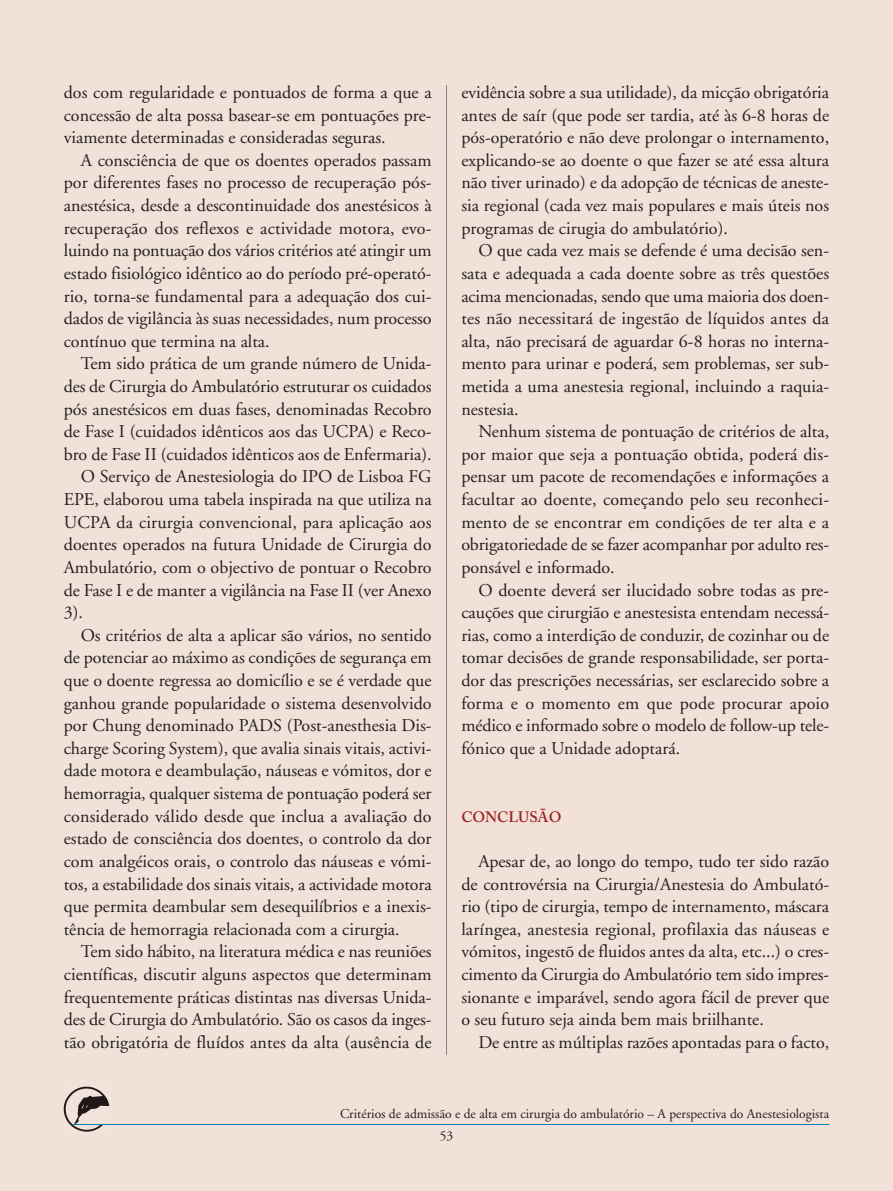
<style>
.page{position:relative;width:893px;height:1191px;background:#f1e1d9}
.page>*{position:absolute;margin:0;border:0;box-sizing:border-box;transform-origin:0 0}
.t1{font:18px "Adobe Garamond";color:#231f20}
.t2{font:600 15px "Adobe Caslon";color:#9c2320}
.t3{font:13.5px/22.4px "Adobe Garamond";color:#231f20}
</style>
<div class="page">
<img style="left:64px;top:1086px;width:45px;height:45px">
<hr style="left:72px;top:1124px;width:757px;height:1px;background:#0083b6">
<hr style="left:446px;top:85px;width:1px;height:969px;background:#808285">
<p class="t1" style="left:64px;top:85px;width:369px">dos com regularidade e pontuados de forma a que a</p>
<p class="t1" style="left:64px;top:108px;width:369px">concessão de alta possa basear-se em pontuações pre-</p>
<p class="t1" style="left:64px;top:130px;width:323px">viamente determinadas e consideradas seguras.</p>
<p class="t1" style="left:81px;top:153px;width:352px">A consciência de que os doentes operados passam</p>
<p class="t1" style="left:64px;top:176px;width:369px">por diferentes fases no processo de recuperação pós-</p>
<p class="t1" style="left:64px;top:198px;width:369px">anestésica, desde a descontinuidade dos anestésicos à</p>
<p class="t1" style="left:64px;top:221px;width:369px">recuperação dos reflexos e actividade motora, evo-</p>
<p class="t1" style="left:64px;top:243px;width:369px">luindo na pontuação dos vários critérios até atingir um</p>
<p class="t1" style="left:64px;top:266px;width:369px">estado fisiológico idêntico ao do período pré-operató-</p>
<p class="t1" style="left:64px;top:289px;width:369px">rio, torna-se fundamental para a adequação dos cui-</p>
<p class="t1" style="left:64px;top:311px;width:369px">dados de vigilância às suas necessidades, num processo</p>
<p class="t1" style="left:64px;top:334px;width:207px">contínuo que termina na alta.</p>
<p class="t1" style="left:81px;top:356px;width:352px">Tem sido prática de um grande número de Unida-</p>
<p class="t1" style="left:64px;top:379px;width:369px">des de Cirurgia do Ambulatório estruturar os cuidados</p>
<p class="t1" style="left:64px;top:402px;width:369px">pós anestésicos em duas fases, denominadas Recobro</p>
<p class="t1" style="left:64px;top:424px;width:369px">de Fase I (cuidados idênticos aos das UCPA) e Reco-</p>
<p class="t1" style="left:64px;top:447px;width:369px">bro de Fase II (cuidados idênticos aos de Enfermaria).</p>
<p class="t1" style="left:81px;top:469px;width:352px">O Serviço de Anestesiologia do IPO de Lisboa FG</p>
<p class="t1" style="left:64px;top:492px;width:369px">EPE, elaborou uma tabela inspirada na que utiliza na</p>
<p class="t1" style="left:64px;top:515px;width:369px">UCPA da cirurgia convencional, para aplicação aos</p>
<p class="t1" style="left:64px;top:537px;width:369px">doentes operados na futura Unidade de Cirurgia do</p>
<p class="t1" style="left:64px;top:560px;width:369px">Ambulatório, com o objectivo de pontuar o Recobro</p>
<p class="t1" style="left:64px;top:582px;width:369px">de Fase I e de manter a vigilância na Fase II (ver Anexo</p>
<p class="t1" style="left:64px;top:605px;width:21px">3).</p>
<p class="t1" style="left:81px;top:628px;width:352px">Os critérios de alta a aplicar são vários, no sentido</p>
<p class="t1" style="left:64px;top:650px;width:369px">de potenciar ao máximo as condições de segurança em</p>
<p class="t1" style="left:64px;top:673px;width:369px">que o doente regressa ao domicílio e se é verdade que</p>
<p class="t1" style="left:64px;top:695px;width:369px">ganhou grande popularidade o sistema desenvolvido</p>
<p class="t1" style="left:64px;top:718px;width:369px">por Chung denominado PADS (Post-anesthesia Dis-</p>
<p class="t1" style="left:64px;top:741px;width:369px">charge Scoring System), que avalia sinais vitais, activi-</p>
<p class="t1" style="left:64px;top:763px;width:369px">dade motora e deambulação, náuseas e vómitos, dor e</p>
<p class="t1" style="left:64px;top:786px;width:369px">hemorragia, qualquer sistema de pontuação poderá ser</p>
<p class="t1" style="left:64px;top:808px;width:369px">considerado válido desde que inclua a avaliação do</p>
<p class="t1" style="left:64px;top:831px;width:369px">estado de consciência dos doentes, o controlo da dor</p>
<p class="t1" style="left:64px;top:854px;width:369px">com analgéicos orais, o controlo das náuseas e vómi-</p>
<p class="t1" style="left:64px;top:876px;width:369px">tos, a estabilidade dos sinais vitais, a actividade motora</p>
<p class="t1" style="left:64px;top:899px;width:369px">que permita deambular sem desequilíbrios e a inexis-</p>
<p class="t1" style="left:64px;top:922px;width:337px">tência de hemorragia relacionada com a cirurgia.</p>
<p class="t1" style="left:81px;top:944px;width:352px">Tem sido hábito, na literatura médica e nas reuniões</p>
<p class="t1" style="left:64px;top:967px;width:369px">científicas, discutir alguns aspectos que determinam</p>
<p class="t1" style="left:64px;top:989px;width:369px">frequentemente práticas distintas nas diversas Unida-</p>
<p class="t1" style="left:64px;top:1012px;width:369px">des de Cirurgia do Ambulatório. São os casos da inges-</p>
<p class="t1" style="left:64px;top:1035px;width:369px">tão obrigatória de fluídos antes da alta (ausência de</p>
<p class="t1" style="left:461px;top:85px;width:369px">evidência sobre a sua utilidade), da micção obrigatória</p>
<p class="t1" style="left:461px;top:108px;width:369px">antes de saír (que pode ser tardia, até às 6-8 horas de</p>
<p class="t1" style="left:461px;top:130px;width:369px">pós-operatório e não deve prolongar o internamento,</p>
<p class="t1" style="left:461px;top:153px;width:369px">explicando-se ao doente o que fazer se até essa altura</p>
<p class="t1" style="left:461px;top:176px;width:369px">não tiver urinado) e da adopção de técnicas de aneste-</p>
<p class="t1" style="left:461px;top:198px;width:369px">sia regional (cada vez mais populares e mais úteis nos</p>
<p class="t1" style="left:461px;top:221px;width:268px">programas de cirugia do ambulatório).</p>
<p class="t1" style="left:478px;top:243px;width:352px">O que cada vez mais se defende é uma decisão sen-</p>
<p class="t1" style="left:461px;top:266px;width:369px">sata e adequada a cada doente sobre as três questões</p>
<p class="t1" style="left:461px;top:289px;width:369px">acima mencionadas, sendo que uma maioria dos doen-</p>
<p class="t1" style="left:461px;top:311px;width:369px">tes não necessitará de ingestão de líquidos antes da</p>
<p class="t1" style="left:461px;top:334px;width:369px">alta, não precisará de aguardar 6-8 horas no interna-</p>
<p class="t1" style="left:461px;top:356px;width:369px">mento para urinar e poderá, sem problemas, ser sub-</p>
<p class="t1" style="left:461px;top:379px;width:369px">metida a uma anestesia regional, incluindo a raquia-</p>
<p class="t1" style="left:461px;top:402px;width:59px">nestesia.</p>
<p class="t1" style="left:478px;top:424px;width:352px">Nenhum sistema de pontuação de critérios de alta,</p>
<p class="t1" style="left:461px;top:447px;width:369px">por maior que seja a pontuação obtida, poderá dis-</p>
<p class="t1" style="left:461px;top:469px;width:369px">pensar um pacote de recomendações e informações a</p>
<p class="t1" style="left:461px;top:492px;width:369px">facultar ao doente, começando pelo seu reconheci-</p>
<p class="t1" style="left:461px;top:515px;width:369px">mento de se encontrar em condições de ter alta e a</p>
<p class="t1" style="left:461px;top:537px;width:369px">obrigatoriedade de se fazer acompanhar por adulto res-</p>
<p class="t1" style="left:461px;top:560px;width:155px">ponsável e informado.</p>
<p class="t1" style="left:478px;top:582px;width:352px">O doente deverá ser ilucidado sobre todas as pre-</p>
<p class="t1" style="left:461px;top:605px;width:369px">cauções que cirurgião e anestesista entendam necessá-</p>
<p class="t1" style="left:461px;top:628px;width:369px">rias, como a interdição de conduzir, de cozinhar ou de</p>
<p class="t1" style="left:461px;top:650px;width:369px">tomar decisões de grande responsabilidade, ser porta-</p>
<p class="t1" style="left:461px;top:673px;width:369px">dor das prescrições necessárias, ser esclarecido sobre a</p>
<p class="t1" style="left:461px;top:695px;width:369px">forma e o momento em que pode procurar apoio</p>
<p class="t1" style="left:461px;top:718px;width:369px">médico e informado sobre o modelo de follow-up tele-</p>
<p class="t1" style="left:461px;top:741px;width:220px">fónico que a Unidade adoptará.</p>
<p class="t2" style="left:461px;top:811px;width:102px">CONCLUSÃO</p>
<p class="t1" style="left:478px;top:854px;width:352px">Apesar de, ao longo do tempo, tudo ter sido razão</p>
<p class="t1" style="left:461px;top:876px;width:369px">de controvérsia na Cirurgia/Anestesia do Ambulató-</p>
<p class="t1" style="left:461px;top:899px;width:369px">rio (tipo de cirurgia, tempo de internamento, máscara</p>
<p class="t1" style="left:461px;top:922px;width:369px">laríngea, anestesia regional, profilaxia das náuseas e</p>
<p class="t1" style="left:461px;top:944px;width:369px">vómitos, ingestõ de fluidos antes da alta, etc...) o cres-</p>
<p class="t1" style="left:461px;top:967px;width:369px">cimento da Cirurgia do Ambulatório tem sido impres-</p>
<p class="t1" style="left:461px;top:989px;width:369px">sionante e imparável, sendo agora fácil de prever que</p>
<p class="t1" style="left:461px;top:1012px;width:304px">o seu futuro seja ainda bem mais briilhante.</p>
<p class="t1" style="left:478px;top:1035px;width:352px">De entre as múltiplas razões apontadas para o facto,</p>
<p class="t3" style="left:440px;top:1103px;width:391px;text-indent:-100px">Critérios de admissão e de alta em cirurgia do ambulatório – A perspectiva do Anestesiologista<br>53</p>
</div>
